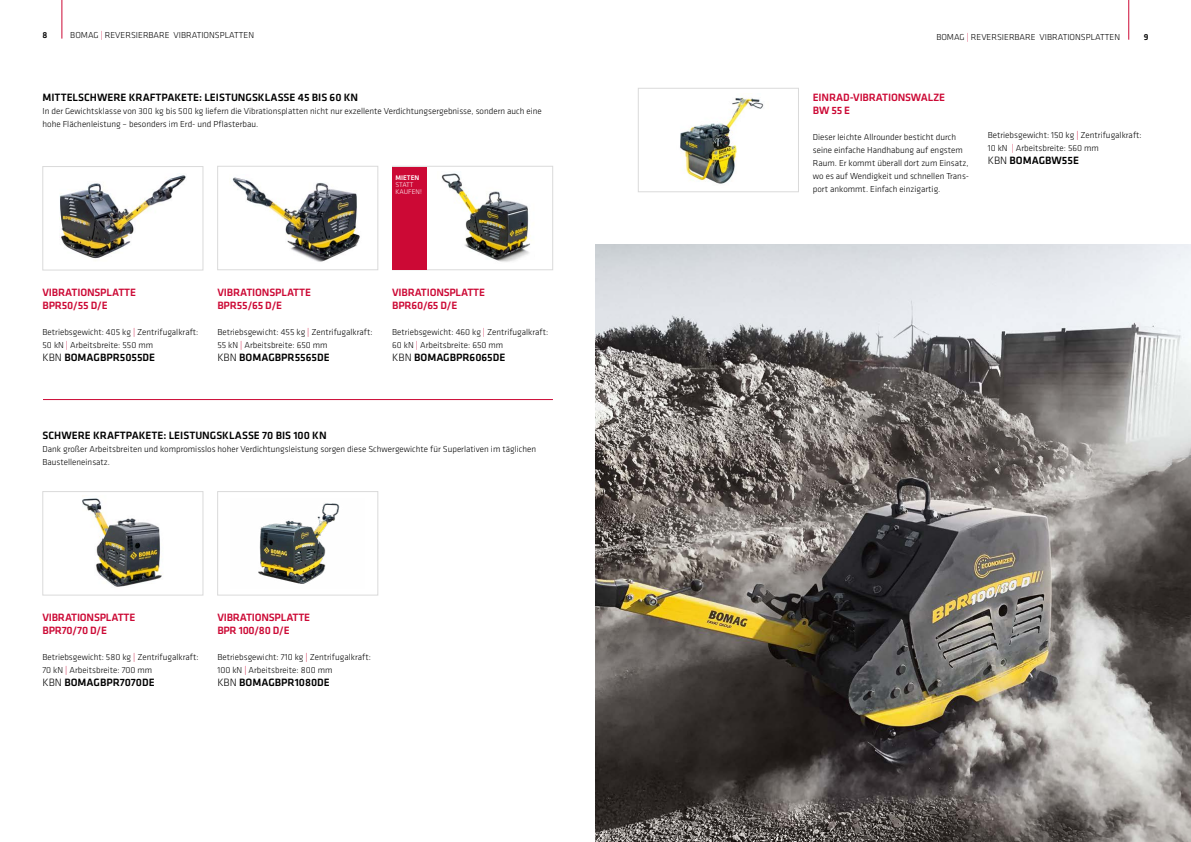
<style>
.page{position:relative;width:1191px;height:842px;background:#fff}
.page>*{position:absolute;margin:0;border:0;box-sizing:border-box;transform-origin:0 0}
.t1{font:500 11px "GC Klavika Fein";color:#000}
.t2{font:500 11px/13px "GC Klavika Fein";letter-spacing:-.015em;color:#cc0935}
.t3{font:300 9px/13px "GC Klavika Fein";color:#000}
.t4{font:500 9px "GC Klavika Fein";color:#000}
.t5{font:300 7px/7px "GC Klavika Fein";letter-spacing:.005em;color:#fff}
.t6{font:500 7px "GC Klavika Fein";letter-spacing:.005em;color:#fff}
.s1{color:#cc0935}
.s2{font-weight:300}
</style>
<div class="page">
<hr style="left:61px;top:0;width:1px;height:39px;background:#cc0935">
<hr style="left:1128px;top:0;width:1px;height:40px;background:#cc0935">
<img style="left:680px;top:97px;width:84px;height:87px">
<div style="left:638px;top:88px;width:160px;height:104px;border:1px solid #dadada"></div>
<img style="left:441px;top:173px;width:90px;height:89px">
<div style="left:392px;top:166px;width:161px;height:104px;border:1px solid #dadada"></div>
<img style="left:82px;top:498px;width:81px;height:89px">
<div style="left:43px;top:491px;width:160px;height:104px;border:1px solid #dadada"></div>
<img style="left:258px;top:503px;width:82px;height:81px">
<div style="left:217px;top:491px;width:161px;height:104px;border:1px solid #dadada"></div>
<div style="left:392px;top:167px;width:35px;height:102px;background:#cc0935"></div>
<img style="left:60px;top:175px;width:126px;height:84px">
<div style="left:43px;top:166px;width:160px;height:104px;border:1px solid #dadada"></div>
<img style="left:232px;top:177px;width:128px;height:85px">
<div style="left:217px;top:166px;width:161px;height:104px;border:1px solid #dadada"></div>
<hr style="left:43px;top:399px;width:510px;height:1px;background:#cc0935">
<img style="left:595px;top:244px;width:596px;height:598px">
<p class="t4" style="left:43px;top:29px;width:6px">8</p>
<p class="t3" style="left:70px;top:29px;width:185px">BOMAG <span class="s1">|</span> REVERSIERBARE VIBRATIONSPLATTEN</p>
<p class="t3" style="left:936px;top:30px;width:185px">BOMAG <span class="s1">|</span> REVERSIERBARE VIBRATIONSPLATTEN</p>
<p class="t4" style="left:1143px;top:31px;width:6px">9</p>
<p class="t1" style="left:43px;top:90px;width:317px">MITTELSCHWERE KRAFTPAKETE: LEISTUNGSKLASSE 45 BIS 60 KN</p>
<p class="t3" style="left:43px;top:105px;width:501px">In der Gewichtsklasse von 300 kg bis 500 kg liefern die Vibrationsplatten nicht nur exzellente Verdichtungsergebnisse, sondern auch eine hohe Flächenleistung – besonders im Erd- und Pflasterbau.</p>
<p class="t6" style="left:395px;top:172px;width:26px">MIETEN</p>
<p class="t5" style="left:395px;top:181px;width:28px">STATT<br>KAUFEN!</p>
<p class="t2" style="left:43px;top:286px;width:95px">VIBRATIONSPLATTE<br>BPR50/55 D/E</p>
<p class="t3" style="left:43px;top:325px;width:157px">Betriebsgewicht: 405 kg <span class="s1">|</span> Zentrifugalkraft:<br>50 kN <span class="s1">|</span> Arbeitsbreite: 550 mm</p>
<p class="t1" style="left:43px;top:350px;width:114px"><span class="s2">KBN</span> BOMAGBPR5055DE</p>
<p class="t2" style="left:217px;top:285px;width:95px">VIBRATIONSPLATTE<br>BPR55/65 D/E</p>
<p class="t3" style="left:217px;top:325px;width:157px">Betriebsgewicht: 455 kg <span class="s1">|</span> Zentrifugalkraft:<br>55 kN <span class="s1">|</span> Arbeitsbreite: 650 mm</p>
<p class="t1" style="left:217px;top:350px;width:114px"><span class="s2">KBN</span> BOMAGBPR5565DE</p>
<p class="t2" style="left:392px;top:285px;width:94px">VIBRATIONSPLATTE<br>BPR60/65 D/E</p>
<p class="t3" style="left:392px;top:325px;width:158px">Betriebsgewicht: 460 kg <span class="s1">|</span> Zentrifugalkraft:<br>60 kN <span class="s1">|</span> Arbeitsbreite: 650 mm</p>
<p class="t1" style="left:392px;top:350px;width:115px"><span class="s2">KBN</span> BOMAGBPR6065DE</p>
<p class="t1" style="left:43px;top:428px;width:286px">SCHWERE KRAFTPAKETE: LEISTUNGSKLASSE 70 BIS 100 KN</p>
<p class="t3" style="left:43px;top:443px;width:495px">Dank großer Arbeitsbreiten und kompromisslos hoher Verdichtungsleistung sorgen diese Schwergewichte für Superlativen im täglichen<br>Baustelleneinsatz.</p>
<p class="t2" style="left:43px;top:611px;width:94px">VIBRATIONSPLATTE<br>BPR70/70 D/E</p>
<p class="t3" style="left:43px;top:650px;width:157px">Betriebsgewicht: 580 kg <span class="s1">|</span> Zentrifugalkraft:<br>70 kN <span class="s1">|</span> Arbeitsbreite: 700 mm</p>
<p class="t1" style="left:43px;top:675px;width:114px"><span class="s2">KBN</span> BOMAGBPR7070DE</p>
<p class="t2" style="left:217px;top:611px;width:94px">VIBRATIONSPLATTE<br>BPR 100/80 D/E</p>
<p class="t3" style="left:217px;top:650px;width:155px">Betriebsgewicht: 710 kg <span class="s1">|</span> Zentrifugalkraft:<br>100 kN <span class="s1">|</span> Arbeitsbreite: 800 mm</p>
<p class="t1" style="left:217px;top:675px;width:114px"><span class="s2">KBN</span> BOMAGBPR1080DE</p>
<p class="t2" style="left:813px;top:90px;width:134px">EINRAD-VIBRATIONSWALZE<br>BW 55 E</p>
<p class="t3" style="left:813px;top:130px;width:158px">Dieser leichte Allrounder besticht durch seine einfache Handhabung auf engstem Raum. Er kommt überall dort zum Einsatz, wo es auf Wendigkeit und schnellen Trans&shy;port ankommt. Einfach einzigartig.</p>
<p class="t3" style="left:987px;top:129px;width:155px">Betriebsgewicht: 150 kg <span class="s1">|</span> Zentrifugalkraft:<br>10 kN <span class="s1">|</span> Arbeitsbreite: 560 mm</p>
<p class="t1" style="left:987px;top:153px;width:93px"><span class="s2">KBN</span> BOMAGBW55E</p>
</div>
